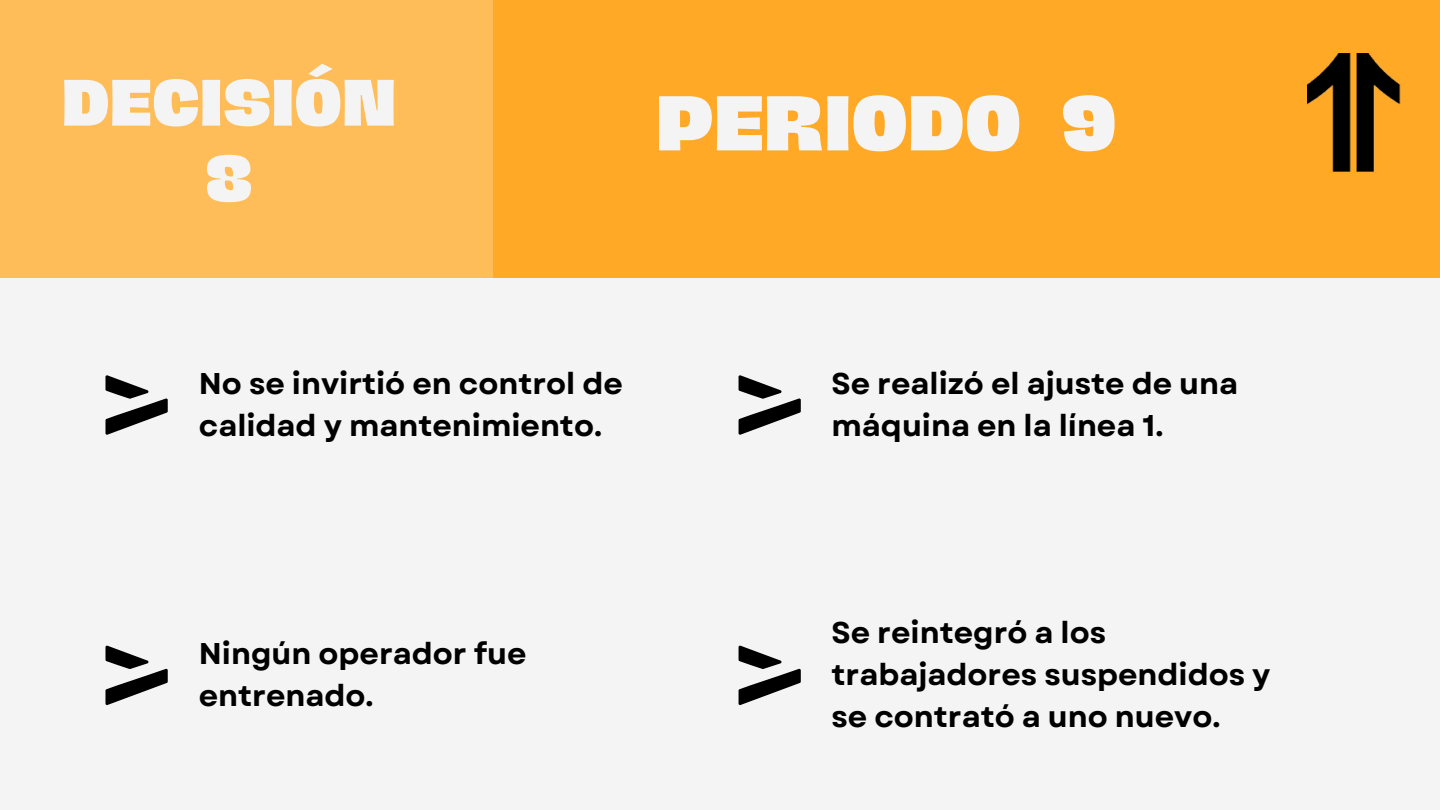
<style>
.page{position:relative;width:1440px;height:810px;background:#f4f4f4}
.page>*{position:absolute;margin:0;border:0;box-sizing:border-box;transform-origin:0 0}
.t1{font:800 71px "Hagrid Text";color:#f4f4f4}
.t2{font:800 60px "Hagrid Text";color:#f4f4f4}
.t3{font:700 30px/42px "Garet";color:#000}
</style>
<div class="page">
<div style="left:0;top:0;width:493px;height:277px;background:#ffbd59"></div>
<div style="left:493px;top:0;width:947px;height:277px;background:#ffa927"></div>
<svg style="left:106px;top:375px;width:62px;height:60px"></svg>
<svg style="left:106px;top:645px;width:62px;height:60px"></svg>
<img style="left:1308px;top:54px;width:93px;height:117px">
<svg style="left:739px;top:375px;width:62px;height:60px"></svg>
<svg style="left:739px;top:645px;width:62px;height:60px"></svg>
<h2 class="t2" style="left:62px;top:72px;width:336px">DECISIÓN</h2>
<p class="t2" style="left:205px;top:148px;width:49px">8</p>
<h1 class="t1" style="left:656px;top:87px;width:367px">PERIODO</h1>
<p class="t1" style="left:1061px;top:87px;width:57px">9</p>
<p class="t3" style="left:199px;top:362px;width:425px">No se invirtió en control de calidad y mantenimiento.</p>
<p class="t3" style="left:832px;top:362px;width:408px">Se realizó el ajuste de una máquina en la línea 1.</p>
<p class="t3" style="left:199px;top:633px;width:329px">Ningún operador fue entrenado.</p>
<p class="t3" style="left:832px;top:612px;width:440px">Se reintegró a los trabajadores suspendidos y se contrató a uno nuevo.</p>
</div>
